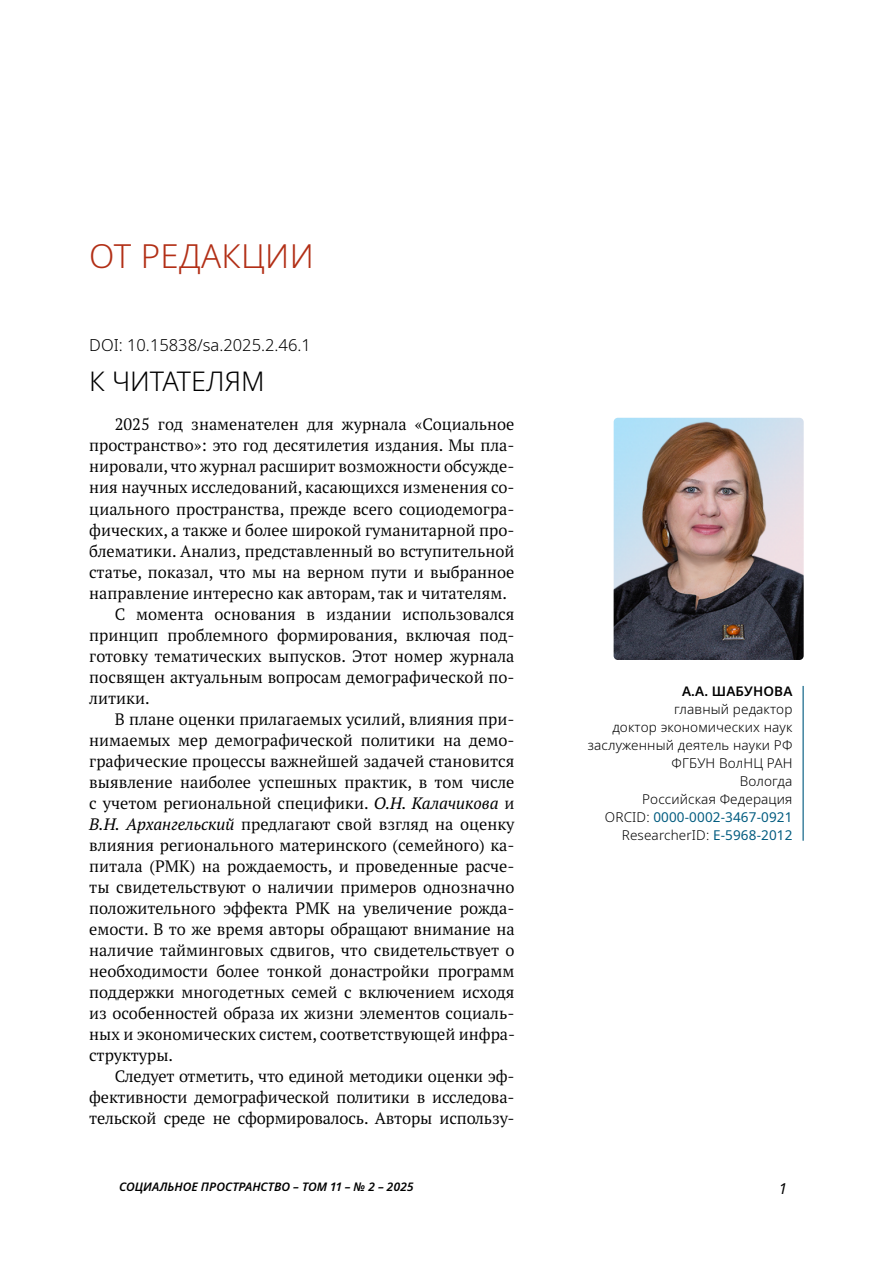
<style>
.page{position:relative;width:893px;height:1263px;background:#fff}
.page>*{position:absolute;margin:0;border:0;box-sizing:border-box;transform-origin:0 0}
.t1{font:300 33px "Noto Sans";letter-spacing:.01em;color:#b22f16}
.t2{font:300 27px "Noto Sans";color:#000}
.t3{font:16.5px "PT Serif Pro";color:#000}
.t4{font:300 16.5px "Noto Sans";color:#000}
.t5{font:italic 15px "Noto Sans";color:#000}
.t6{font:300 13.5px/18px "Noto Sans";letter-spacing:.01em;color:#000;text-align:right}
.t7{font:600 13.5px "Noto Sans";letter-spacing:.01em;color:#000}
.t8{font:italic 600 12px "Noto Sans";color:#000}
.s1{font-style:italic}
.s2{font-weight:400;color:#005b7f}
</style>
<div class="page">
<img style="left:614px;top:418px;width:190px;height:242px">
<hr style="left:802px;top:686px;width:2px;height:155px;background:#005b7f">
<h1 class="t1" style="left:89px;top:233px;width:226px">ОТ РЕДАКЦИИ</h1>
<p class="t4" style="left:89px;top:333px;width:223px">DOI: 10.15838/sa.2025.2.46.1</p>
<h2 class="t2" style="left:89px;top:362px;width:177px">К ЧИТАТЕЛЯМ</h2>
<p class="t3" style="left:115px;top:414px;width:401px">2025 год знаменателен для журнала «Социальное</p>
<p class="t3" style="left:89px;top:435px;width:427px">пространство»: это год десятилетия издания. Мы пла-</p>
<p class="t3" style="left:89px;top:456px;width:427px">нировали, что журнал расширит возможности обсужде-</p>
<p class="t3" style="left:89px;top:477px;width:427px">ния научных исследований, касающихся изменения со-</p>
<p class="t3" style="left:89px;top:498px;width:427px">циального пространства, прежде всего социодемогра-</p>
<p class="t3" style="left:89px;top:519px;width:427px">фических, а также и более широкой гуманитарной про-</p>
<p class="t3" style="left:89px;top:540px;width:427px">блематики. Анализ, представленный во вступительной</p>
<p class="t3" style="left:89px;top:561px;width:427px">статье, показал, что мы на верном пути и выбранное</p>
<p class="t3" style="left:89px;top:582px;width:419px">направление интересно как авторам, так и читателям.</p>
<p class="t3" style="left:115px;top:603px;width:401px">С момента основания в издании использовался</p>
<p class="t3" style="left:89px;top:624px;width:427px">принцип проблемного формирования, включая под-</p>
<p class="t3" style="left:89px;top:645px;width:427px">готовку тематических выпусков. Этот номер журнала</p>
<p class="t3" style="left:89px;top:666px;width:427px">посвящен актуальным вопросам демографической по-</p>
<p class="t3" style="left:89px;top:687px;width:62px">литики.</p>
<p class="t3" style="left:115px;top:708px;width:401px">В плане оценки прилагаемых усилий, влияния при-</p>
<p class="t3" style="left:89px;top:729px;width:427px">нимаемых мер демографической политики на демо-</p>
<p class="t3" style="left:89px;top:750px;width:427px">графические процессы важнейшей задачей становится</p>
<p class="t3" style="left:89px;top:771px;width:427px">выявление наиболее успешных практик, в том числе</p>
<p class="t3" style="left:89px;top:792px;width:427px">с учетом региональной специфики. <span class="s1">О.Н. Калачикова</span> и</p>
<p class="t3" style="left:89px;top:813px;width:427px"><span class="s1">В.Н. Архангельский</span> предлагают свой взгляд на оценку</p>
<p class="t3" style="left:89px;top:834px;width:427px">влияния регионального материнского (семейного) ка-</p>
<p class="t3" style="left:89px;top:855px;width:427px">питала (РМК) на рождаемость, и проведенные расче-</p>
<p class="t3" style="left:89px;top:876px;width:427px">ты свидетельствуют о наличии примеров однозначно</p>
<p class="t3" style="left:89px;top:897px;width:427px">положительного эффекта РМК на увеличение рожда-</p>
<p class="t3" style="left:89px;top:918px;width:427px">емости. В то же время авторы обращают внимание на</p>
<p class="t3" style="left:89px;top:939px;width:427px">наличие тайминговых сдвигов, что свидетельствует о</p>
<p class="t3" style="left:89px;top:960px;width:427px">необходимости более тонкой донастройки программ</p>
<p class="t3" style="left:89px;top:981px;width:427px">поддержки многодетных семей с включением исходя</p>
<p class="t3" style="left:89px;top:1002px;width:427px">из особенностей образа их жизни элементов социаль-</p>
<p class="t3" style="left:89px;top:1023px;width:427px">ных и экономических систем, соответствующей инфра-</p>
<p class="t3" style="left:89px;top:1044px;width:85px">структуры.</p>
<p class="t3" style="left:115px;top:1065px;width:401px">Следует отметить, что единой методики оценки эф-</p>
<p class="t3" style="left:89px;top:1086px;width:427px">фективности демографической политики в исследова-</p>
<p class="t3" style="left:89px;top:1107px;width:427px">тельской среде не сформировалось. Авторы использу-</p>
<p class="t7" style="left:682px;top:681px;width:112px">А.А. ШАБУНОВА</p>
<p class="t6" style="left:588px;top:700px;width:206px">главный редактор<br>доктор экономических наук заслуженный деятель науки РФ<br>ФГБУН ВолНЦ РАН<br>Вологда<br>Российская Федерация<br>ORCID: <span class="s2">0000-0002-3467-0921<br></span>ResearcherID: <span class="s2">E-5968-2012</span></p>
<p class="t8" style="left:119px;top:1178px;width:296px">СОЦИАЛЬНОЕ ПРОСТРАНСТВО – ТОМ 11 – № 2 – 2025</p>
<p class="t5" style="left:779px;top:1178px;width:10px">1</p>
</div>
